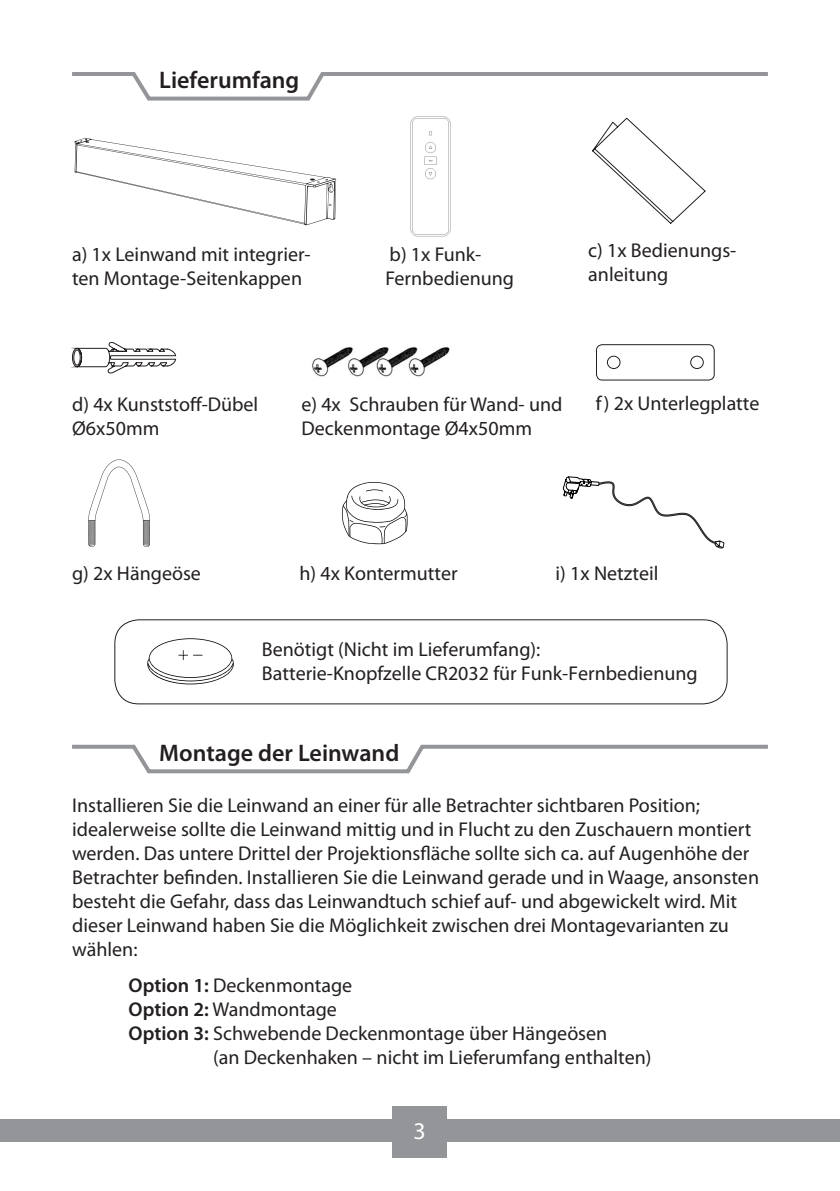
<style>
.page{position:relative;width:840px;height:1191px;background:#fff}
.page>*{position:absolute;margin:0;border:0;box-sizing:border-box;transform-origin:0 0}
.t1{font:600 24px "Myriad Pro";color:#231f20}
.t2{font:24px "Myriad Pro";color:#fff}
.t3{font:20px/24px "Myriad Pro";color:#231f20}
.s1{font-weight:600}
</style>
<div class="page">
<svg style="left:839px;top:1119px;width:1px;height:22px"></svg>
<div style="left:392px;top:1106px;width:54px;height:51px;background:#939598"></div>
<div style="left:0;top:1119px;width:839px;height:22px;background:#939598"></div>
<svg style="left:72px;top:72px;width:696px;height:29px"></svg>
<svg style="left:72px;top:744px;width:696px;height:30px"></svg>
<svg style="left:592px;top:117px;width:113px;height:107px"></svg>
<svg style="left:72px;top:342px;width:104px;height:32px"></svg>
<img style="left:312px;top:347px;width:138px;height:30px">
<div style="left:595px;top:344px;width:119px;height:36px;border:1px solid #231f20;border-radius:6px"></div>
<div style="left:606px;top:356px;width:14px;height:13px;border:1px solid #231f20;border-radius:50%"></div>
<div style="left:689px;top:356px;width:14px;height:13px;border:1px solid #231f20;border-radius:50%"></div>
<svg style="left:88px;top:459px;width:62px;height:87px"></svg>
<svg style="left:341px;top:482px;width:67px;height:62px"></svg>
<svg style="left:147px;top:638px;width:87px;height:46px"></svg>
<div style="left:114px;top:619px;width:613px;height:85px;border:1px solid #231f20;border-radius:24px"></div>
<svg style="left:562px;top:476px;width:162px;height:73px"></svg>
<svg style="left:75px;top:138px;width:261px;height:87px"></svg>
<img style="left:410px;top:117px;width:41px;height:119px">
<p class="t1" style="left:159px;top:67px;width:142px">Lieferumfang</p>
<p class="t3" style="left:72px;top:242px;width:240px">a) 1x Leinwand mit integrier&shy;ten Montage-Seitenkappen</p>
<p class="t3" style="left:385px;top:242px;width:130px">b) 1x Funk-<br>Fernbedienung</p>
<p class="t3" style="left:588px;top:238px;width:150px">c) 1x Bedienungs&shy;anleitung</p>
<p class="t3" style="left:72px;top:392px;width:187px">d) 4x Kunststoff-Dübel<br>Ø6x50mm</p>
<p class="t3" style="left:301px;top:392px;width:262px">e) 4x Schrauben für Wand- und<br>Deckenmontage Ø4x50mm</p>
<p class="t3" style="left:595px;top:392px;width:165px">f) 2x Unterlegplatte</p>
<p class="t3" style="left:72px;top:562px;width:130px">g) 2x Hängeöse</p>
<p class="t3" style="left:299px;top:562px;width:160px">h) 4x Kontermutter</p>
<p class="t3" style="left:555px;top:562px;width:104px">i) 1x Netzteil</p>
<p class="t3" style="left:262px;top:638px;width:437px">Benötigt (Nicht im Lieferumfang):<br>Batterie-Knopfzelle CR2032 für Funk-Fernbedienung</p>
<p class="t1" style="left:159px;top:739px;width:241px">Montage der Leinwand</p>
<p class="t3" style="left:72px;top:793px;width:688px">Installieren Sie die Leinwand an einer für alle Betrachter sichtbaren Position; idealerweise sollte die Leinwand mittig und in Flucht zu den Zuschauern montiert werden. Das untere Drittel der Projektionsfläche sollte sich ca. auf Augenhöhe der Betrachter befinden. Installieren Sie die Leinwand gerade und in Waage, ansonsten besteht die Gefahr, dass das Leinwandtuch schief auf- und abgewickelt wird. Mit dieser Leinwand haben Sie die Möglichkeit zwischen drei Montagevarianten zu wählen:</p>
<p class="t3" style="left:128px;top:973px;width:225px"><span class="s1">Option 1:</span> Deckenmontage</p>
<p class="t3" style="left:128px;top:997px;width:210px"><span class="s1">Option 2:</span> Wandmontage</p>
<p class="t3" style="left:128px;top:1021px;width:480px"><span class="s1">Option 3:</span> Schwebende Deckenmontage über Hängeösen</p>
<p class="t3" style="left:213px;top:1045px;width:439px">(an Deckenhaken – nicht im Lieferumfang enthalten)</p>
<p class="t2" style="left:413px;top:1117px;width:14px">3</p>
</div>
